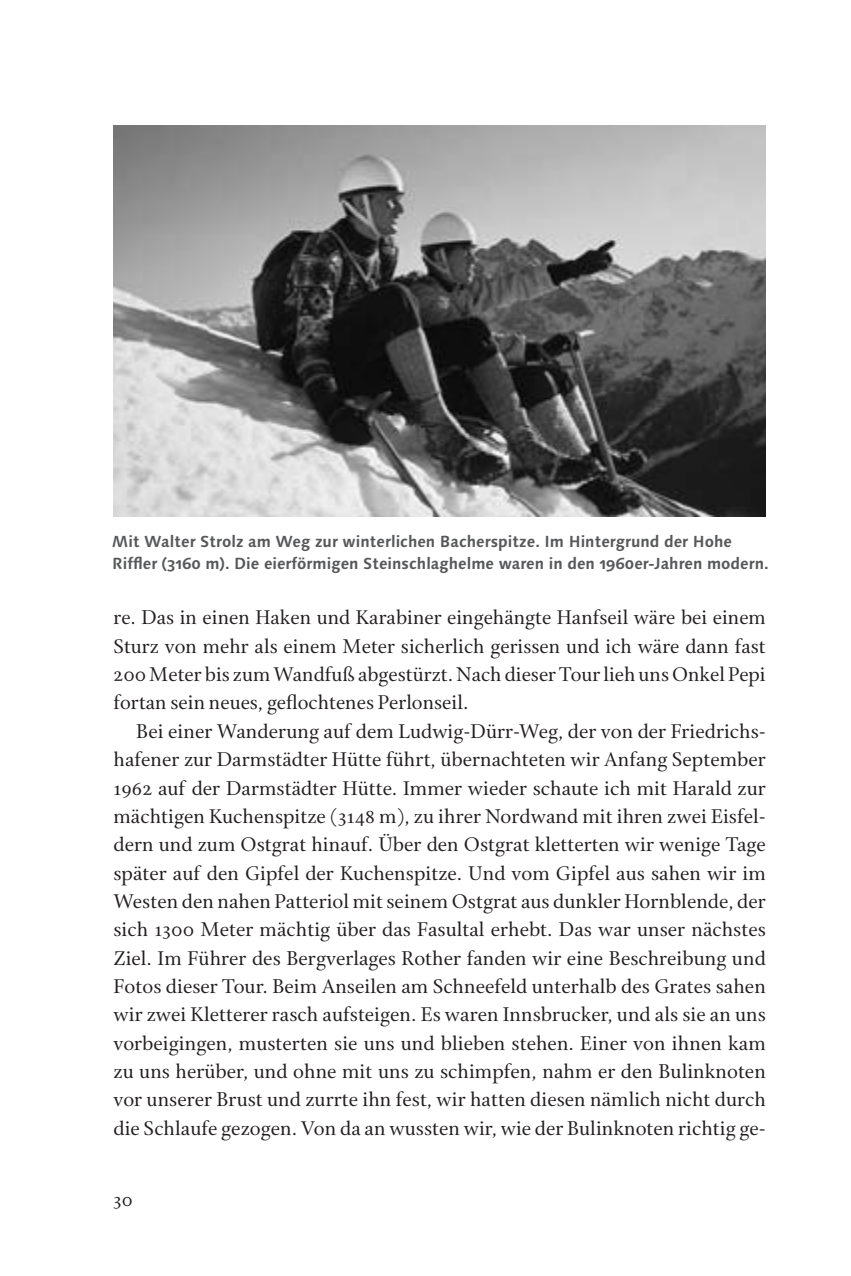
<style>
.page{position:relative;width:851px;height:1276px;background:#fff}
.page>*{position:absolute;margin:0;border:0;box-sizing:border-box;transform-origin:0 0}
.t1{font:21px/28.4px "Cycles Eleven";color:#231f20;text-align:justify}
.t2{font:20px "Cycles Eleven";color:#231f20}
.t3{font:700 16px/22px "Linotype Syntax Os F";color:#57585a}
</style>
<div class="page">
<img style="left:113px;top:125px;width:652px;height:391px">
<p class="t3" style="left:112px;top:530px;width:657px">Mit Walter Strolz am Weg zur winterlichen Bacherspitze. Im Hintergrund der Hohe<br>Riffler (3160 m). Die eierförmigen Steinschlaghelme waren in den 1960er-Jahren modern.</p>
<p class="t1" style="left:113px;top:603px;width:654px">re. Das in einen Haken und Karabiner eingehängte Hanfseil wäre bei einem Sturz von mehr als einem Meter sicherlich gerissen und ich wäre dann fast 200Meter bis zum Wandfuß abgestürzt. Nach dieser Tour lieh uns Onkel Pepi fortan sein neues, geflochtenes Perlonseil.</p>
<p class="t1" style="left:113px;top:717px;width:654px;text-indent:23px">Bei einer Wanderung auf dem Ludwig-Dürr-Weg, der von der Friedrichs&shy;hafener zur Darmstädter Hütte führt, übernachteten wir Anfang September 1962 auf der Darmstädter Hütte. Immer wieder schaute ich mit Harald zur mächtigen Kuchenspitze (3148 m), zu ihrer Nordwand mit ihren zwei Eisfel&shy;dern und zum Ostgrat hinauf. Über den Ostgrat kletterten wir wenige Tage später auf den Gipfel der Kuchenspitze. Und vom Gipfel aus sahen wir im Westen den nahen Patteriol mit seinem Ostgrat aus dunkler Hornblende, der sich 1300 Meter mächtig über das Fasultal erhebt. Das war unser nächstes Ziel. Im Führer des Bergverlages Rother fanden wir eine Beschreibung und Fotos dieser Tour. Beim Anseilen am Schneefeld unterhalb des Grates sahen wir zwei Kletterer rasch aufsteigen. Es waren Innsbrucker, und als sie an uns vorbeigingen, musterten sie uns und blieben stehen. Einer von ihnen kam zu uns herüber, und ohne mit uns zu schimpfen, nahm er den Bulinknoten vor unserer Brust und zurrte ihn fest, wir hatten diesen nämlich nicht durch die Schlaufe gezogen. Von da an wussten wir, wie der Bulinknoten richtig ge-</p>
<p class="t2" style="left:113px;top:1187px;width:21px">30</p>
</div>
